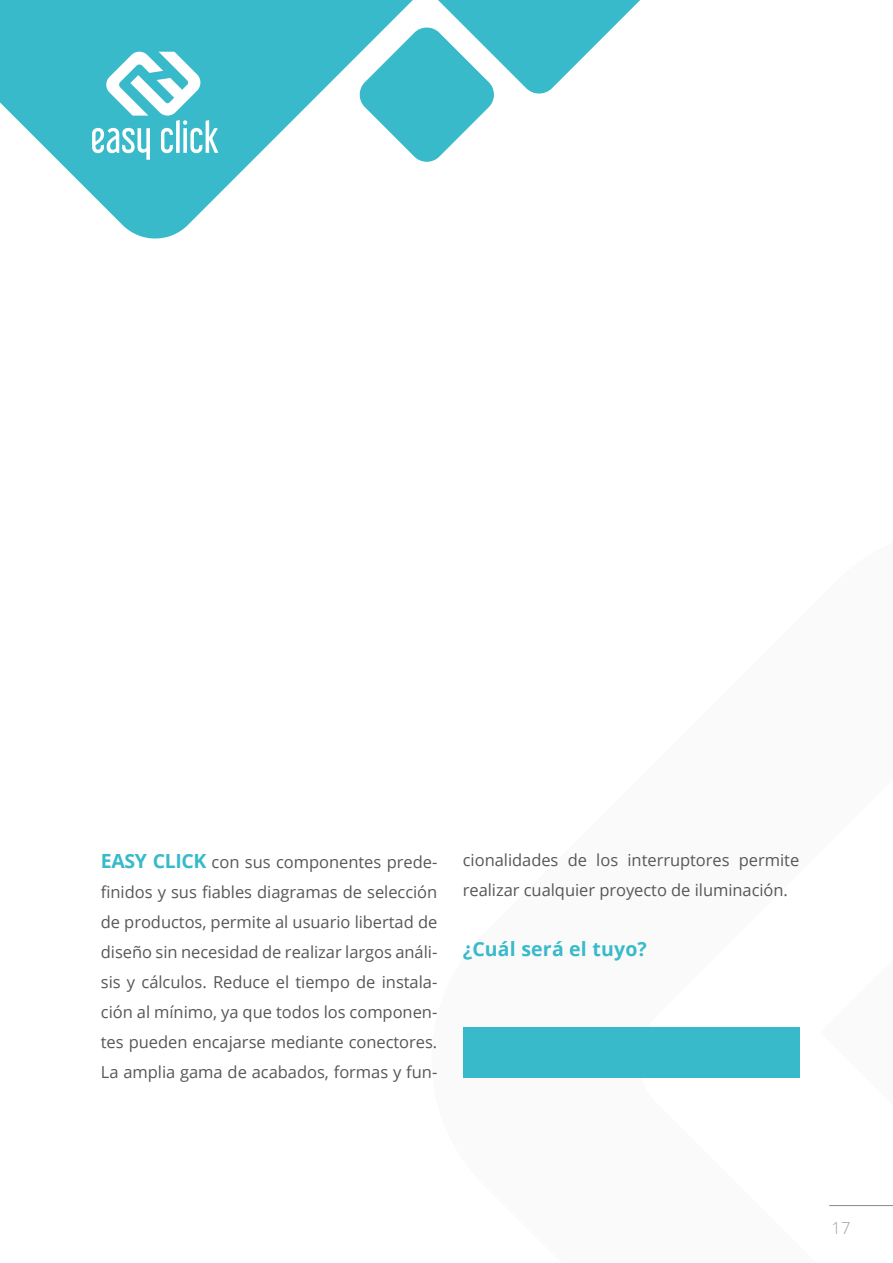
<style>
.page{position:relative;width:893px;height:1263px;background:#fff}
.page>*{position:absolute;margin:0;border:0;box-sizing:border-box;transform-origin:0 0}
.t1{font:700 19.5px "Open Sans";letter-spacing:.01em;color:#38baca}
.t2{font:16.5px/30px "Open Sans";letter-spacing:-.005em;color:#575756;text-align:justify}
.t3{font:300 16.5px "Open Sans";color:#a1a1a1}
.s1{font-weight:700;font-size:19.5px;color:#38baca}
</style>
<div class="page">
<hr style="left:829px;top:1205px;width:64px;height:1px;background:#878787">
<svg style="left:0;top:0;width:357px;height:239px"></svg>
<svg style="left:92px;top:52px;width:126px;height:108px"></svg>
<svg style="left:357px;top:0;width:283px;height:162px"></svg>
<div style="left:463px;top:1027px;width:336px;height:51px;background:#38baca"></div>
<p class="t2" style="left:101px;top:847px;width:338px"><span class="s1">EASY CLICK</span> con sus componentes prede&shy;finidos y sus fiables diagramas de selección de productos, permite al usuario libertad de diseño sin necesidad de realizar largos análi&shy;sis y cálculos. Reduce el tiempo de instala&shy;ción al mínimo, ya que todos los componen&shy;tes pueden encajarse mediante conectores.<br>La amplia gama de acabados, formas y fun-</p>
<p class="t2" style="left:463px;top:844px;width:338px">cionalidades de los interruptores permite realizar cualquier proyecto de iluminación.</p>
<p class="t1" style="left:463px;top:935px;width:186px">¿Cuál será el tuyo?</p>
<p class="t3" style="left:832px;top:1217px;width:20px">17</p>
</div>
